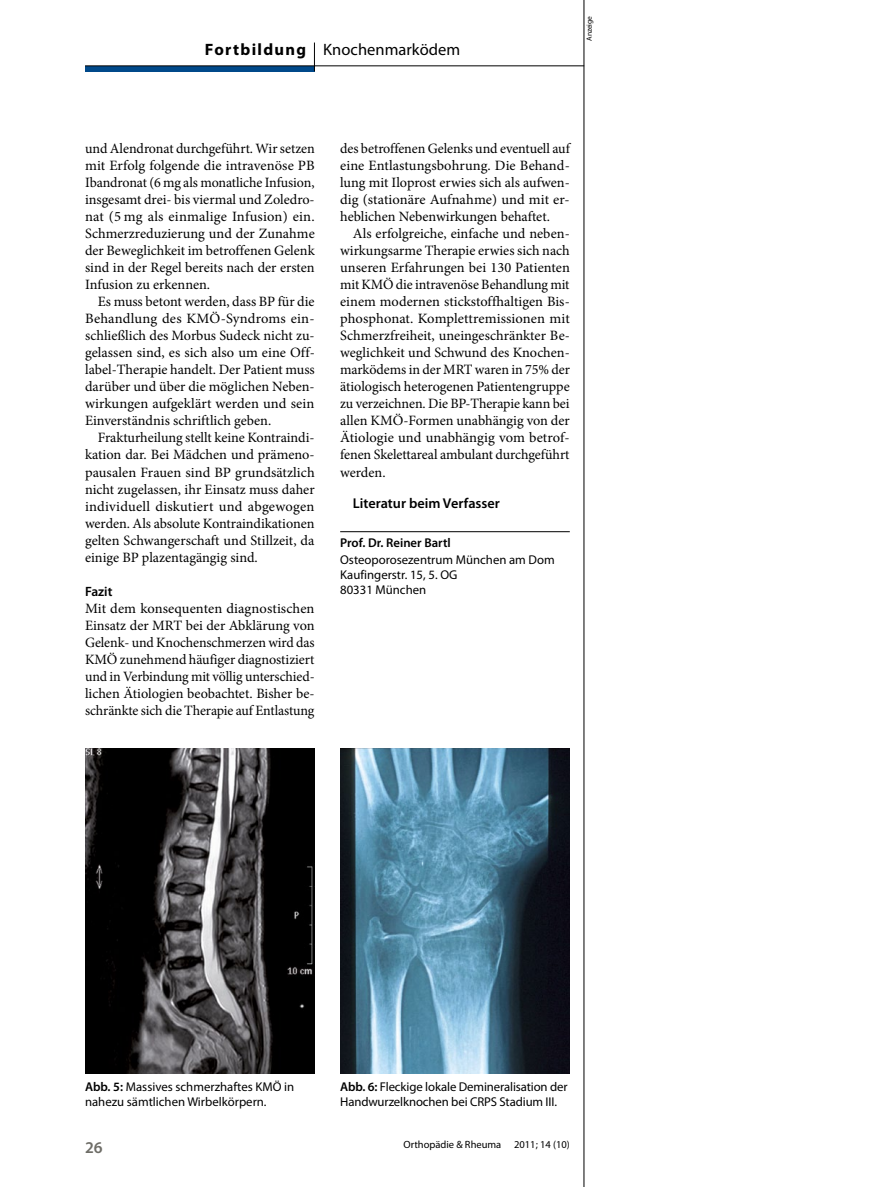
<style>
.page{position:relative;width:893px;height:1187px;background:#fff}
.page>*{position:absolute;margin:0;border:0;box-sizing:border-box;transform-origin:0 0}
.Thema{font:16.5px "Myriad Pro";color:#000}
.Name__links{font:700 16.5px "Myriad Pro";letter-spacing:.08em;color:#000}
.t1{font:600 16.5px "Myriad Pro";color:#6e6d67}
.Absatz-Fortsetzung{font:14.25px/17px "Minion Pro";color:#000;text-align:justify}
.Absatz-Beginn_1{font:14.25px/17px "Minion Pro";letter-spacing:-.005em;color:#000;text-align:justify}
.Überschrift_1{font:600 14.25px "Myriad Pro";color:#000}
.Überschrift_2{font:600 13.5px "Myriad Pro";color:#000}
.Legende_2{font:12.75px/15px "Myriad Pro";letter-spacing:-.01em;color:#000}
.Kontakt{font:12.75px "Myriad Pro";color:#000}
.Autor{font:600 12.75px "Myriad Pro";color:#000}
.Ausgabe__links{font:10.5px "Myriad Pro";color:#000}
._07b_copy_einzug{font:7.5px "Myriad Pro";letter-spacing:-.01em;color:#000}
.s1{font-weight:600}
</style>
<div class="page">
<div style="left:85px;top:66px;width:230px;height:5px;background:#00498a"></div>
<hr style="left:85px;top:66px;width:499px;height:1px;background:#000">
<svg style="left:314px;top:43px;width:1px;height:28px"></svg>
<hr style="left:340px;top:531px;width:230px;height:1px;background:#000">
<hr style="left:584px;top:0;width:1px;height:1186px;background:#000">
<img style="left:85px;top:748px;width:230px;height:325px">
<img style="left:340px;top:748px;width:230px;height:325px">
<p class="Name__links" style="left:205px;top:40px;width:103px">Fortbildung</p>
<p class="Thema" style="left:323px;top:39px;width:139px">Knochenmarködem</p>
<p class="_07b_copy_einzug" style="left:585px;top:41px;width:26px;rotate:-90deg">Anzeige</p>
<p class="Absatz-Fortsetzung" style="left:85px;top:140px;width:231px">und Alendronat durchgeführt. Wir setzen mit Erfolg folgende die intravenöse PB Ibandronat (6 mg als monatliche Infusion, insgesamt drei- bis viermal und Zoledro&shy;nat (5 mg als einmalige Infusion) ein.<br>Schmerzreduzierung und der Zunahme der Beweglichkeit im betroffenen Gelenk sind in der Regel bereits nach der ersten Infusion zu erkennen.</p>
<p class="Absatz-Fortsetzung" style="left:85px;top:293px;width:231px;text-indent:13px">Es muss betont werden, dass BP für die Behandlung des KMÖ-Syndroms ein&shy;schließlich des Morbus Sudeck nicht zu&shy;gelassen sind, es sich also um eine Off&shy;label-Therapie handelt. Der Patient muss darüber und über die möglichen Neben&shy;wirkungen aufgeklärt werden und sein Einverständnis schriftlich geben.</p>
<p class="Absatz-Fortsetzung" style="left:85px;top:429px;width:231px;text-indent:13px">Frakturheilung stellt keine Kontraindi&shy;kation dar. Bei Mädchen und prämeno&shy;pausalen Frauen sind BP grundsätzlich nicht zugelassen, ihr Einsatz muss daher individuell diskutiert und abgewogen werden. Als absolute Kontraindikationen gelten Schwangerschaft und Stillzeit, da einige BP plazentagängig sind.</p>
<p class="Überschrift_2" style="left:85px;top:582px;width:29px">Fazit</p>
<p class="Absatz-Beginn_1" style="left:85px;top:599px;width:231px">Mit dem konsequenten diagnostischen Einsatz der MRT bei der Abklärung von Gelenk- und Knochenschmerzen wird das KMÖ zunehmend häufiger diagnostiziert und in Verbindung mit völlig unterschied&shy;lichen Ätiologien beobachtet. Bisher be&shy;schränkte sich die Therapie auf Entlastung</p>
<p class="Absatz-Beginn_1" style="left:340px;top:140px;width:231px">des betroffenen Gelenks und eventuell auf eine Entlastungsbohrung. Die Behand&shy;lung mit Iloprost erwies sich als aufwen&shy;dig (stationäre Aufnahme) und mit er&shy;heblichen Nebenwirkungen behaftet.</p>
<p class="Absatz-Fortsetzung" style="left:340px;top:225px;width:231px;text-indent:13px">Als erfolgreiche, einfache und neben&shy;wirkungsarme Therapie erwies sich nach unseren Erfahrungen bei 130 Patienten mit KMÖ die intravenöse Behandlung mit einem modernen stickstoffhaltigen Bis&shy;phosphonat. Komplettremissionen mit Schmerzfreiheit, uneingeschränkter Be&shy;weglichkeit und Schwund des Knochen&shy;marködems in der MRT waren in 75% der ätiologisch heterogenen Patientengruppe zu verzeichnen. Die BP-Therapie kann bei allen KMÖ-Formen unabhängig von der Ätiologie und unabhängig vom betrof&shy;fenen Skelettareal ambulant durchgeführt werden.</p>
<p class="Überschrift_1" style="left:353px;top:493px;width:148px">Literatur beim Verfasser</p>
<p class="Autor" style="left:340px;top:534px;width:112px">Prof. Dr. Reiner Bartl</p>
<p class="Kontakt" style="left:340px;top:551px;width:216px">Osteoporosezentrum München am Dom</p>
<p class="Kontakt" style="left:340px;top:566px;width:119px">Kaufingerstr. 15, 5. OG</p>
<p class="Kontakt" style="left:340px;top:581px;width:88px">80331 München</p>
<p class="Legende_2" style="left:85px;top:1079px;width:211px"><span class="s1">Abb. 5:</span> Massives schmerzhaftes KMÖ in nahezu sämtlichen Wirbelkörpern.</p>
<p class="Legende_2" style="left:340px;top:1079px;width:229px"><span class="s1">Abb. 6:</span> Fleckige lokale Demineralisation der<br>Handwurzelknochen bei CRPS Stadium III.</p>
<p class="t1" style="left:85px;top:1136px;width:19px">26</p>
<p class="Ausgabe__links" style="left:403px;top:1137px;width:168px">Orthopädie &amp; Rheuma 2011; 14 (10)</p>
</div>
